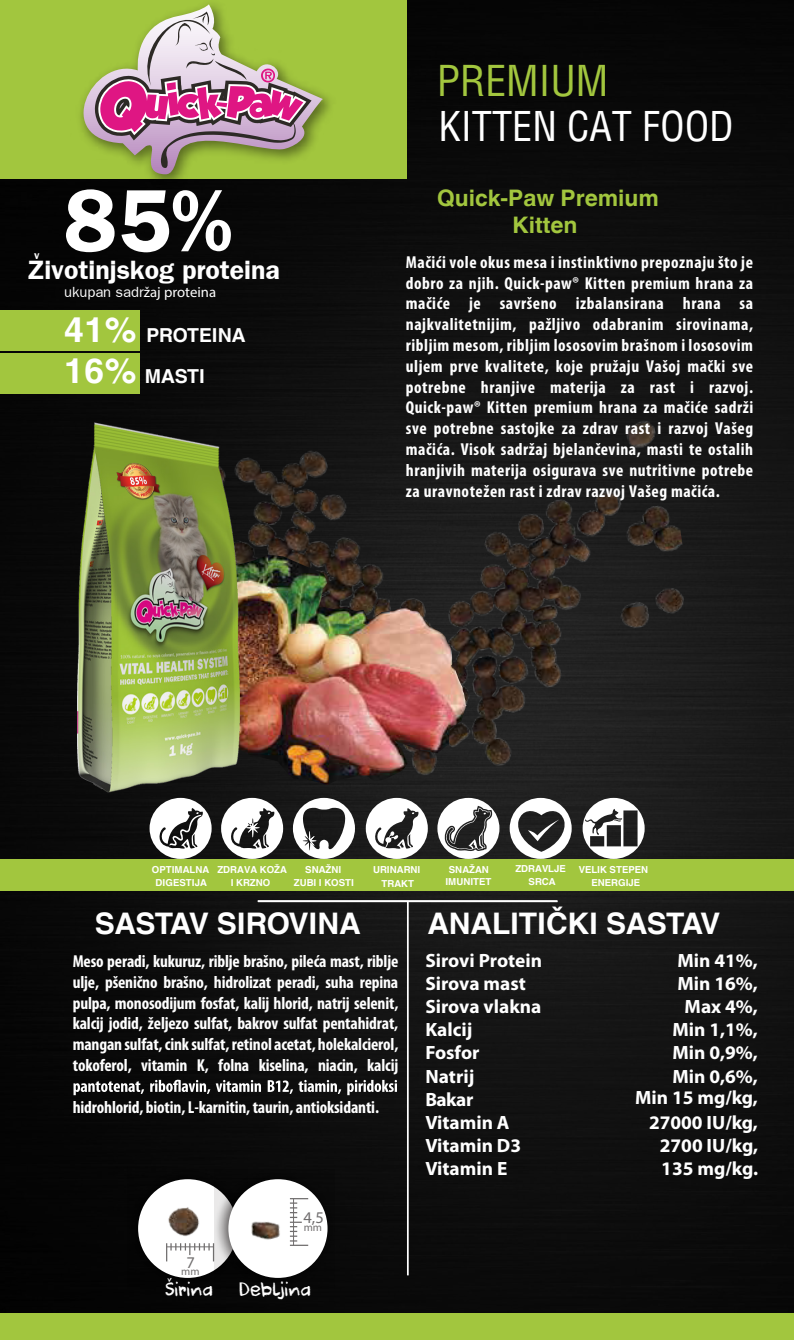
<style>
.page{position:relative;width:794px;height:1340px;background:#fff}
.page>*{position:absolute;margin:0;border:0;box-sizing:border-box;transform-origin:0 0}
.t1{font:700 88.73px "Frankfurt Gothic";color:#fff}
.t2{font:condensed 41.48px "Helvetica";color:#a2c63e}
.t3{font:condensed 40.07px "Helvetica";color:#fff}
.t4{font:700 29.75px "Helvetica World";color:#fff}
.t5{font:700 26.6px "Frankfurt Gothic";color:#fff}
.t6{font:700 22.75px/27.3px "Helvetica World";color:#a2c63e;text-align:center}
.t7{font:700 19.25px "Myriad Pro";color:#fff}
.t8{font:700 19.25px/40.8px "Helvetica World";color:#fff}
.t9{font:18.03px "DK Cool Crayon";color:#fff}
.t10{font:700 condensed 17.32px/20.8px "Myriad Pro";letter-spacing:-.01em;color:#fff;text-align:justify}
.t11{font:16.45px "Myriad Pro";color:#231f20}
.t12{font:14.7px "Myriad Pro";color:#fff}
.t13{font:700 11.2px "Frankfurt Gothic";color:#fff}
.t14{font:10.85px "Myriad Pro";color:#231f20}
.t15{font:700 9.62px/13.3px "Helvetica World";color:#fff;text-align:center}
.t16{font:7.52px "DK Cool Crayon";color:#fff}
.s1{font-family:"Frankfurt Gothic Plain"}
.s2{font-size:35px}
</style>
<div class="page">
<img style="left:0;top:0;width:794px;height:1312px">
<img style="left:596px;top:395px;width:114px;height:412px">
<div style="left:128px;top:1168px;width:120px;height:120px;background:#040404"></div>
<div style="left:138px;top:1179px;width:99px;height:98px;background:#fff;border-radius:50%"></div>
<svg style="left:166px;top:1243px;width:48px;height:18px"></svg>
<svg style="left:214px;top:1168px;width:121px;height:120px;fill:#080808"></svg>
<div style="left:228px;top:1179px;width:99px;height:98px;background:#fff;border-radius:50%"></div>
<svg style="left:297px;top:1198px;width:11px;height:47px"></svg>
<div style="left:0;top:1312px;width:794px;height:27px;background:#a2c63e"></div>
<div style="left:0;top:858px;width:794px;height:32px;background:#a2c63e"></div>
<hr style="left:407px;top:901px;width:2px;height:374px;background:#fff">
<img style="left:168px;top:1207px;width:32px;height:30px">
<img style="left:240px;top:1196px;width:57px;height:50px">
<svg style="left:596px;top:798px;width:48px;height:61px"></svg>
<svg style="left:73px;top:1079px;width:324px;height:16px"></svg>
<div style="left:0;top:0;width:406px;height:179px;background:#a2c63e"></div>
<img style="left:71px;top:94px;width:272px;height:100px">
<svg style="left:71px;top:83px;width:252px;height:91px"></svg>
<svg style="left:95px;top:4px;width:216px;height:164px"></svg>
<img style="left:0;top:278px;width:596px;height:655px">
<img style="left:112px;top:450px;width:52px;height:60px">
<h2 class="t2" style="left:437px;top:54px;width:173px">PREMIUM</h2>
<h3 class="t3" style="left:438px;top:102px;width:297px">KITTEN CAT FOOD</h3>
<h1 class="t1" style="left:63px;top:168px;width:171px">85%</h1>
<h3 class="t6" style="left:437px;top:184px;width:223px">Quick-Paw Premium<br>Kitten</h3>
<p class="t13" style="left:34px;top:248px;width:7px">v</p>
<p class="t10" style="left:406px;top:251px;width:349px">Mačići vole okus mesa i instinktivno prepoznaju što je dobro za njih. Quick-paw® Kitten premium hrana za mačiće je savršeno izbalansirana hrana sa najkvalitetnijim, pažljivo odabranim sirovinama, ribljim mesom, ribljim lososovim brašnom i lososovim uljem prve kvalitete, koje pružaju Vašoj mački sve potrebne hranjive materija za rast i razvoj.<br>Quick-paw® Kitten premium hrana za mačiće sadrži sve potrebne sastojke za zdrav rast i razvoj Vašeg mačića. Visok sadržaj bjelančevina, masti te ostalih hranjivih materija osigurava sve nutritivne potrebe za uravnotežen rast i zdrav razvoj Vašeg mačića.</p>
<h3 class="t5" style="left:27px;top:254px;width:254px">Zivotinjskog proteina</h3>
<p class="t12" style="left:64px;top:283px;width:154px"><span class="s1">ukupan sadr</span>žaj proteina</p>
<p class="t8" style="left:64px;top:315px;width:183px"><span class="s2">41%</span> PROTEINA<br><span class="s2">16%</span> MASTI</p>
<p class="t15" style="left:152px;top:862px;width:59px">OPTIMALNA<br>DIGESTIJA</p>
<p class="t15" style="left:445px;top:863px;width:48px;line-height:12.6px">SNAŽAN<br>IMUNITET</p>
<p class="t15" style="left:217px;top:863px;width:71px;line-height:12.6px">ZDRAVA KOŽA<br>I KRZNO</p>
<p class="t15" style="left:294px;top:863px;width:62px;line-height:12.6px">SNAŽNI<br>ZUBI I KOSTI</p>
<p class="t15" style="left:579px;top:862px;width:71px">VELIK STEPEN<br>ENERGIJE</p>
<p class="t15" style="left:515px;top:861px;width:52px">ZDRAVLJE<br>SRCA</p>
<p class="t15" style="left:373px;top:863px;width:49px">URINARNI<br>TRAKT</p>
<h3 class="t4" style="left:95px;top:906px;width:267px">SASTAV SIROVINA</h3>
<h3 class="t4" style="left:428px;top:906px;width:294px">ANALITIČKI SASTAV</h3>
<p class="t10" style="left:73px;top:950px;width:327px">Meso peradi, kukuruz, riblje brašno, pileća mast, riblje ulje, pšenično brašno, hidrolizat peradi, suha repina pulpa, monosodijum fosfat, kalij hlorid, natrij selenit, kalcij jodid, željezo sulfat, bakrov sulfat pentahidrat, mangan sulfat,cink sulfat,retinol acetat, holekalcierol, tokoferol, vitamin K, folna kiselina, niacin, kalcij</p>
<p class="t10" style="left:73px;top:1096px;width:308px">hidrohlorid, biotin, L-karnitin, taurin, antioksidanti.</p>
<p class="t11" style="left:186px;top:1251px;width:10px">7</p>
<p class="t14" style="left:181px;top:1264px;width:20px">mm</p>
<p class="t9" style="left:165px;top:1277px;width:50px">Sirina</p>
<p class="t16" style="left:167px;top:1274px;width:6px">v</p>
<p class="t11" style="left:303px;top:1207px;width:22px">4,5</p>
<p class="t14" style="left:304px;top:1220px;width:20px">mm</p>
<p class="t9" style="left:239px;top:1278px;width:73px">Debljina</p>
<p class="t7" style="left:425px;top:947px;width:118px">Sirovi Protein</p>
<p class="t7" style="left:677px;top:947px;width:82px">Min 41%,</p>
<p class="t7" style="left:425px;top:971px;width:102px">Sirova mast</p>
<p class="t7" style="left:677px;top:971px;width:82px">Min 16%,</p>
<p class="t7" style="left:425px;top:994px;width:118px">Sirova vlakna</p>
<p class="t7" style="left:684px;top:994px;width:75px">Max 4%,</p>
<p class="t7" style="left:425px;top:1017px;width:49px">Kalcij</p>
<p class="t7" style="left:672px;top:1017px;width:87px">Min 1,1%,</p>
<p class="t7" style="left:425px;top:1040px;width:56px">Fosfor</p>
<p class="t7" style="left:672px;top:1040px;width:87px">Min 0,9%,</p>
<p class="t7" style="left:425px;top:1063px;width:50px">Natrij</p>
<p class="t7" style="left:672px;top:1063px;width:87px">Min 0,6%,</p>
<p class="t7" style="left:425px;top:1109px;width:86px">Vitamin A</p>
<p class="t7" style="left:649px;top:1109px;width:110px">27000 IU/kg,</p>
<p class="t7" style="left:425px;top:1086px;width:49px">Bakar</p>
<p class="t7" style="left:635px;top:1084px;width:124px">Min 15 mg/kg,</p>
<p class="t7" style="left:425px;top:1132px;width:97px">Vitamin D3</p>
<p class="t7" style="left:660px;top:1132px;width:100px">2700 IU/kg,</p>
<p class="t7" style="left:425px;top:1155px;width:83px">Vitamin E</p>
<p class="t7" style="left:661px;top:1155px;width:98px">135 mg/kg.</p>
</div>
